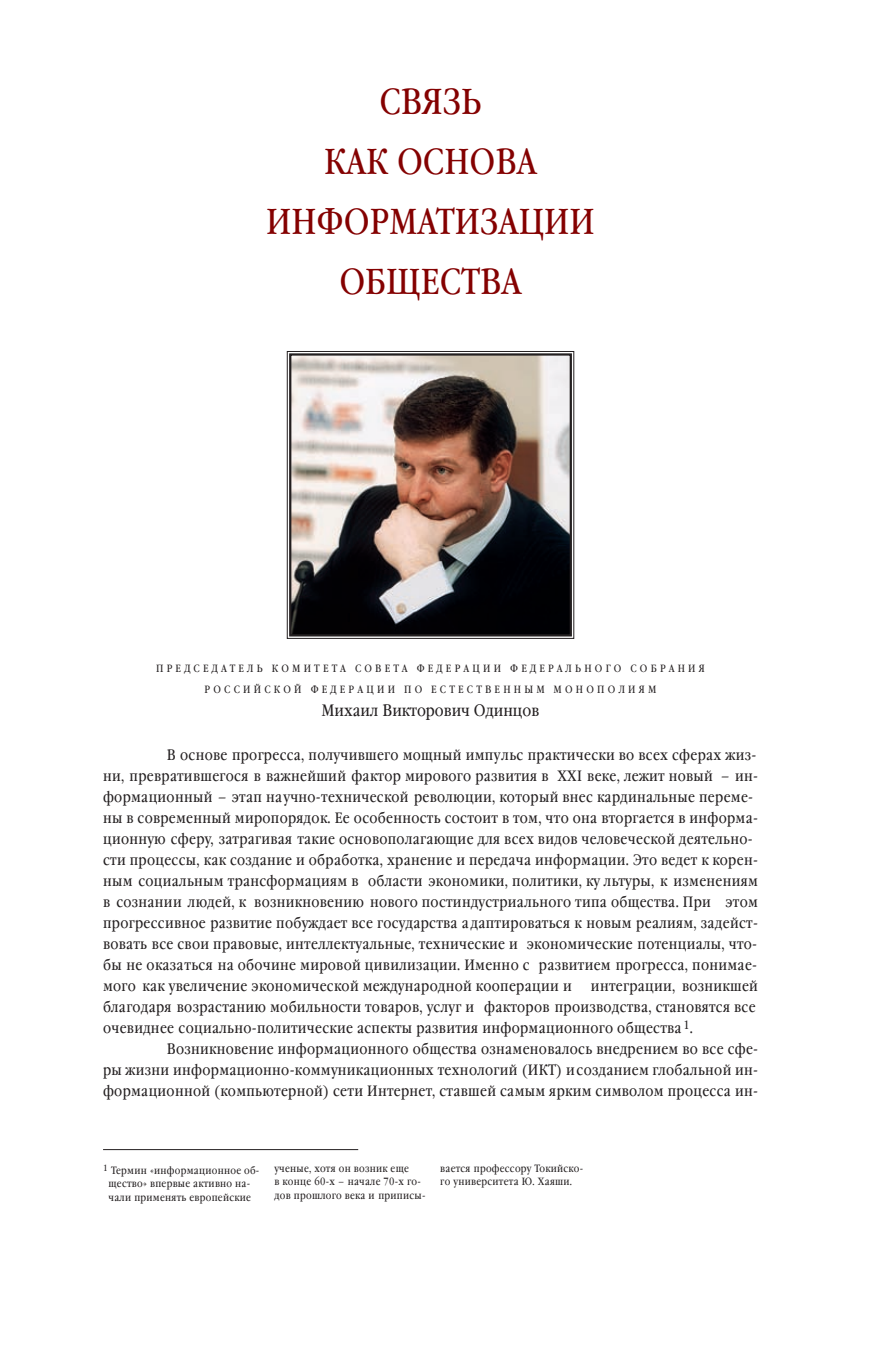
<style>
.page{position:relative;width:891px;height:1359px;background:#fff}
.page>*{position:absolute;margin:0;border:0;box-sizing:border-box;transform-origin:0 0}
.t1{font:36px/60px "Garamond Book Narrow C";color:#840101;text-align:center}
.t2{font:16.5px "Garamond Book Narrow C";color:#231f20}
.t3{font:15px/21px "Garamond Book Narrow C";letter-spacing:.02em;color:#231f20}
.t4{font:10.5px/13.5px "Garamond Book Narrow C";letter-spacing:.025em;color:#231f20}
.t5{font:10.5px/21px "Garamond Book Narrow C";letter-spacing:.305em;color:#231f20;text-align:center}
</style>
<div class="page">
<svg style="left:103px;top:351px;width:472px;height:800px"></svg>
<h1 class="t1" style="left:266px;top:73px;width:330px">СВЯЗЬ<br>КАК ОСНОВА<br>ИНФОРМАТИЗАЦИИ<br>ОБЩЕСТВА</h1>
<p class="t5" style="left:156px;top:659px;width:550px">ПРЕДСЕДАТЕЛЬ КОМИТЕТА СОВЕТА ФЕДЕРАЦИИ ФЕДЕРАЛЬНОГО СОБРАНИЯ<br>РОССИЙСКОЙ ФЕДЕРАЦИИ ПО ЕСТЕСТВЕННЫМ МОНОПОЛИЯМ</p>
<p class="t2" style="left:321px;top:701px;width:219px">Михаил Викторович Одинцов</p>
<p class="t3" style="left:103px;top:744px;width:656px;text-indent:64px">В основе прогресса, получившего мощный импульс практически во всех сферах жиз&shy;ни, превратившегося в важнейший фактор мирового развития в XXI веке, лежит новый – ин&shy;формационный – этап научно-технической революции, который внес кардинальные переме&shy;ны в современный миропорядок. Ее особенность состоит в том, что она вторгается в информа&shy;ционную сферу, затрагивая такие основополагающие для всех видов человеческой деятельно&shy;сти процессы, как создание и обработка, хранение и передача информации. Это ведет к корен&shy;ным социальным трансформациям в области экономики, политики, ку льтуры, к изменениям в сознании людей, к возникновению нового постиндустриального типа общества. При этом прогрессивное развитие побуждает все государства а даптироваться к новым реалиям, задейст&shy;вовать все свои правовые, интеллектуальные, технические и экономические потенциалы, что&shy;бы не оказаться на обочине мировой цивилизации. Именно с развитием прогресса, понимае&shy;мого как увеличение экономической международной кооперации и</p>
<p class="t3" style="left:591px;top:975px;width:169px">интеграции, возникшей</p>
<p class="t3" style="left:103px;top:996px;width:654px">благодаря возрастанию мобильности товаров, услуг и факторов производства, становятся все</p>
<p class="t3" style="left:103px;top:1017px;width:591px">очевиднее социально-политические аспекты развития информационного общества <sup>1</sup>.</p>
<p class="t3" style="left:167px;top:1038px;width:593px">Возникновение информационного общества ознаменовалось внедрением во все сфе-</p>
<p class="t3" style="left:103px;top:1059px;width:656px">ры жизни информационно-коммуникационных технологий (ИКТ) исозданием глобальной ин-</p>
<p class="t3" style="left:103px;top:1080px;width:656px">формационной (компьютерной) сети Интернет, ставшей самым ярким символом процесса ин-</p>
<p class="t4" style="left:103px;top:1164px;width:158px;text-align:center"><sup>1</sup> Термин «информационное об&shy;щество» впервые активно на&shy;чали применять европейские</p>
<p class="t4" style="left:274px;top:1162px;width:153px">ученые, хотя он возник еще<br>в конце 60-х – начале 70-х го&shy;дов прошлого века и приписы-</p>
<p class="t4" style="left:440px;top:1162px;width:145px">вается профессору Токийско&shy;го университета Ю. Хаяши.</p>
</div>
